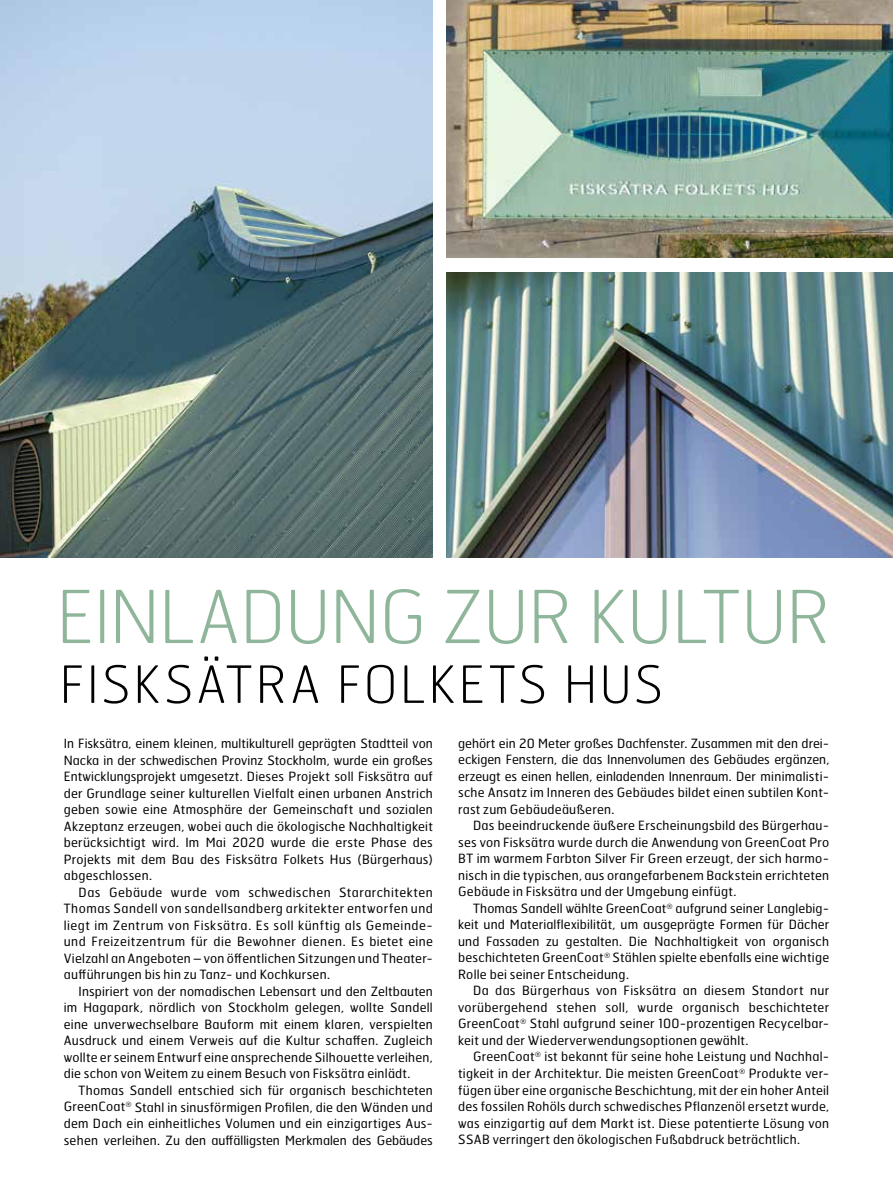
<style>
.page{position:relative;width:893px;height:1191px;background:#fff}
.page>*{position:absolute;margin:0;border:0;box-sizing:border-box;transform-origin:0 0}
.t1{font:100 72.75px "Hermes FB";letter-spacing:-.015em;color:#8fb69b}
.t2{font:100 51.15px "Hermes FB";letter-spacing:.055em;color:#000}
.t3{font:12.75px/16.5px "Hermes FB";letter-spacing:.02em;color:#000;text-align:justify}
</style>
<div class="page">
<img style="left:0;top:0;width:433px;height:557px">
<img style="left:446px;top:0;width:447px;height:257px">
<img style="left:446px;top:272px;width:447px;height:285px">
<h1 class="t1" style="left:56px;top:571px;width:776px">EINLADUNG ZUR KULTUR</h1>
<h2 class="t2" style="left:60px;top:652px;width:605px">FISKSÄTRA FOLKETS HUS</h2>
<p class="t3" style="left:64px;top:735px;width:371px">In Fisksätra, einem kleinen, multikulturell geprägten Stadtteil von Nacka in der schwedischen Provinz Stockholm, wurde ein großes Entwicklungsprojekt umgesetzt. Dieses Projekt soll Fisksätra auf der Grundlage seiner kulturellen Vielfalt einen urbanen Anstrich geben sowie eine Atmosphäre der Gemeinschaft und sozialen Akzeptanz erzeugen, wobei auch die ökologische Nachhaltigkeit berücksichtigt wird. Im Mai 2020 wurde die erste Phase des Projekts mit dem Bau des Fisksätra Folkets Hus (Bürgerhaus) abgeschlossen.</p>
<p class="t3" style="left:64px;top:883px;width:371px;text-indent:15px">Das Gebäude wurde vom schwedischen Stararchitekten Thomas Sandell von sandellsandberg arkitekter entworfen und liegt im Zentrum von Fisksätra. Es soll künftig als Gemeinde&shy;und Freizeitzentrum für die Bewohner dienen. Es bietet eine Vielzahl an Angeboten – von öffentlichen Sitzungen und Theater&shy;aufführungen bis hin zu Tanz- und Kochkursen.</p>
<p class="t3" style="left:64px;top:982px;width:371px;text-indent:15px">Inspiriert von der nomadischen Lebensart und den Zeltbauten im Hagapark, nördlich von Stockholm gelegen, wollte Sandell eine unverwechselbare Bauform mit einem klaren, verspielten Ausdruck und einem Verweis auf die Kultur schaffen. Zugleich wollte er seinem Entwurf eine ansprechende Silhouette verleihen, die schon von Weitem zu einem Besuch von Fisksätra einlädt.</p>
<p class="t3" style="left:64px;top:1081px;width:371px;text-indent:15px">Thomas Sandell entschied sich für organisch beschichteten GreenCoat<sup>®</sup> Stahl in sinusförmigen Profilen, die den Wänden und dem Dach ein einheitliches Volumen und ein einzigartiges Aus&shy;sehen verleihen. Zu den auffälligsten Merkmalen des Gebäudes</p>
<p class="t3" style="left:458px;top:734px;width:373px">gehört ein 20 Meter großes Dachfenster. Zusammen mit den drei&shy;eckigen Fenstern, die das Innenvolumen des Gebäudes ergänzen, erzeugt es einen hellen, einladenden Innenraum. Der minimalisti&shy;sche Ansatz im Inneren des Gebäudes bildet einen subtilen Kont&shy;rast zum Gebäudeäußeren.</p>
<p class="t3" style="left:458px;top:817px;width:373px;text-indent:15px">Das beeindruckende äußere Erscheinungsbild des Bürgerhau&shy;ses von Fisksätra wurde durch die Anwendung von GreenCoat Pro BT im warmem Farbton Silver Fir Green erzeugt, der sich harmo&shy;nisch in die typischen, aus orangefarbenem Backstein errichteten Gebäude in Fisksätra und der Umgebung einfügt.</p>
<p class="t3" style="left:458px;top:899px;width:373px;text-indent:15px">Thomas Sandell wählte GreenCoat<sup>®</sup> aufgrund seiner Langlebig&shy;keit und Materialflexibilität, um ausgeprägte Formen für Dächer und Fassaden zu gestalten. Die Nachhaltigkeit von organisch beschichteten GreenCoat<sup>®</sup> Stählen spielte ebenfalls eine wichtige Rolle bei seiner Entscheidung.</p>
<p class="t3" style="left:458px;top:982px;width:373px;text-indent:15px">Da das Bürgerhaus von Fisksätra an diesem Standort nur vorübergehend stehen soll, wurde organisch beschichteter GreenCoat<sup>®</sup> Stahl aufgrund seiner 100-prozentigen Recycelbar&shy;keit und der Wiederverwendungsoptionen gewählt.</p>
<p class="t3" style="left:458px;top:1048px;width:373px;text-indent:15px">GreenCoat<sup>®</sup> ist bekannt für seine hohe Leistung und Nachhal&shy;tigkeit in der Architektur. Die meisten GreenCoat<sup>®</sup> Produkte ver&shy;fügen über eine organische Beschichtung, mit der ein hoher Anteil des fossilen Rohöls durch schwedisches Pflanzenöl ersetzt wurde, was einzigartig auf dem Markt ist. Diese patentierte Lösung von SSAB verringert den ökologischen Fußabdruck beträchtlich.</p>
</div>
